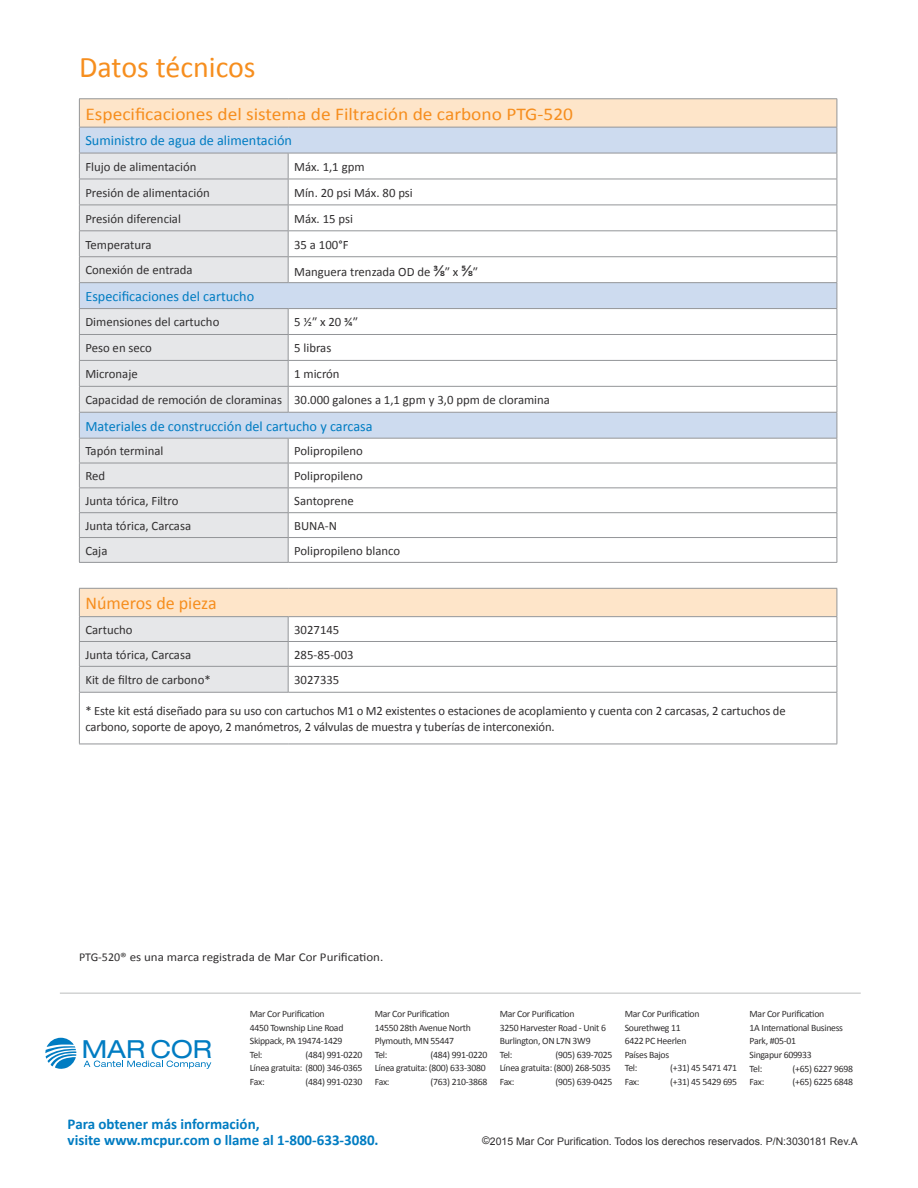
<style>
.page{position:relative;width:918px;height:1188px;background:#fff}
.page>*{position:absolute;margin:0;border:0;box-sizing:border-box;transform-origin:0 0}
.t1{font:30px "Calibri";color:#f68e1e}
.t2{font:expanded 24.9px "Helvetica Neue LT Std";color:#007cc2}
.t3{font:18px "Calibri";color:#f68e1e;scale:1.08 1}
.t4{font:18px "Calibri";color:#f68e1e}
.t5{font:700 15px/16.5px "Calibri";color:#007cc2}
.t6{font:14.25px "Calibri";color:#007cc2}
.t7{font:12.75px/26px "Calibri";color:#312f30;text-align:center}
.t8{font:12px "Calibri";color:#312f30}
.t9{font:10.5px "Arial";color:#312f30}
.t10{font:9.75px/13.5px "Calibri";letter-spacing:-.03em;color:#312f30}
.s1{font-size:16.5px}
</style>
<div class="page">
<svg style="left:80px;top:99px;width:757px;height:28px;background:#fbe3c7"></svg>
<div style="left:80px;top:128px;width:757px;height:25px;background:#cddbef"></div>
<svg style="left:79px;top:154px;width:758px;height:590px"></svg>
<hr style="left:79px;top:98px;width:209px;height:1px;background:#939598">
<hr style="left:288px;top:98px;width:549px;height:1px;background:#939598">
<hr style="left:79px;top:127px;width:209px;height:1px;background:#939598">
<hr style="left:288px;top:127px;width:549px;height:1px;background:#939598">
<hr style="left:79px;top:153px;width:209px;height:1px;background:#939598">
<hr style="left:288px;top:153px;width:549px;height:1px;background:#939598">
<hr style="left:79px;top:179px;width:209px;height:1px;background:#939598">
<hr style="left:288px;top:179px;width:549px;height:1px;background:#939598">
<hr style="left:79px;top:205px;width:209px;height:1px;background:#939598">
<hr style="left:288px;top:205px;width:549px;height:1px;background:#939598">
<hr style="left:79px;top:231px;width:209px;height:1px;background:#939598">
<hr style="left:288px;top:231px;width:549px;height:1px;background:#939598">
<hr style="left:79px;top:256px;width:209px;height:1px;background:#939598">
<hr style="left:288px;top:256px;width:549px;height:1px;background:#939598">
<svg style="left:288px;top:153px;width:1px;height:129px"></svg>
<hr style="left:79px;top:282px;width:209px;height:1px;background:#939598">
<hr style="left:288px;top:282px;width:549px;height:1px;background:#939598">
<hr style="left:79px;top:308px;width:209px;height:1px;background:#939598">
<hr style="left:288px;top:308px;width:549px;height:1px;background:#939598">
<hr style="left:79px;top:334px;width:209px;height:1px;background:#939598">
<hr style="left:288px;top:334px;width:549px;height:1px;background:#939598">
<hr style="left:79px;top:360px;width:209px;height:1px;background:#939598">
<hr style="left:288px;top:360px;width:549px;height:1px;background:#939598">
<hr style="left:79px;top:386px;width:209px;height:1px;background:#939598">
<hr style="left:288px;top:386px;width:549px;height:1px;background:#939598">
<svg style="left:288px;top:309px;width:1px;height:103px"></svg>
<hr style="left:79px;top:412px;width:209px;height:1px;background:#939598">
<hr style="left:288px;top:412px;width:549px;height:1px;background:#939598">
<hr style="left:79px;top:438px;width:209px;height:1px;background:#939598">
<hr style="left:288px;top:438px;width:549px;height:1px;background:#939598">
<hr style="left:79px;top:463px;width:209px;height:1px;background:#939598">
<hr style="left:288px;top:463px;width:549px;height:1px;background:#939598">
<hr style="left:79px;top:488px;width:209px;height:1px;background:#939598">
<hr style="left:288px;top:488px;width:549px;height:1px;background:#939598">
<hr style="left:79px;top:512px;width:209px;height:1px;background:#939598">
<hr style="left:288px;top:512px;width:549px;height:1px;background:#939598">
<hr style="left:79px;top:537px;width:209px;height:1px;background:#939598">
<svg style="left:79px;top:99px;width:1px;height:463px"></svg>
<hr style="left:288px;top:537px;width:549px;height:1px;background:#939598">
<svg style="left:288px;top:438px;width:1px;height:124px"></svg>
<svg style="left:837px;top:99px;width:1px;height:463px"></svg>
<hr style="left:79px;top:562px;width:209px;height:1px;background:#939598">
<hr style="left:288px;top:562px;width:549px;height:1px;background:#939598">
<hr style="left:79px;top:588px;width:209px;height:1px;background:#939598">
<hr style="left:288px;top:588px;width:549px;height:1px;background:#939598">
<hr style="left:79px;top:616px;width:209px;height:1px;background:#939598">
<hr style="left:288px;top:616px;width:549px;height:1px;background:#939598">
<hr style="left:79px;top:641px;width:209px;height:1px;background:#939598">
<hr style="left:288px;top:641px;width:549px;height:1px;background:#939598">
<hr style="left:79px;top:666px;width:209px;height:1px;background:#939598">
<svg style="left:79px;top:589px;width:1px;height:103px"></svg>
<hr style="left:288px;top:666px;width:549px;height:1px;background:#939598">
<svg style="left:288px;top:617px;width:1px;height:75px"></svg>
<svg style="left:837px;top:589px;width:1px;height:103px"></svg>
<hr style="left:79px;top:692px;width:209px;height:1px;background:#939598">
<hr style="left:79px;top:693px;width:1px;height:51px;background:#939598">
<hr style="left:288px;top:692px;width:549px;height:1px;background:#939598">
<hr style="left:837px;top:693px;width:1px;height:51px;background:#939598">
<hr style="left:79px;top:744px;width:209px;height:1px;background:#939598">
<hr style="left:288px;top:744px;width:549px;height:1px;background:#939598">
<svg style="left:45px;top:1038px;width:31px;height:31px"></svg>
<svg style="left:84px;top:1061px;width:127px;height:8px"></svg>
<hr style="left:60px;top:992px;width:801px;height:2px;background:#d2d3d3">
<h1 class="t1" style="left:79px;top:48px;width:178px">Datos técnicos</h1>
<h3 class="t3" style="left:85px;top:102px;width:453px">Especificaciones del sistema de Filtración de carbono PTG-520</h3>
<p class="t6" style="left:85px;top:132px;width:208px">Suministro de agua de alimentación</p>
<p class="t7" style="left:85px;top:154px;width:113px">Flujo de alimentación</p>
<p class="t7" style="left:294px;top:154px;width:72px">Máx. 1,1 gpm</p>
<p class="t7" style="left:85px;top:180px;width:126px">Presión de alimentación</p>
<p class="t7" style="left:294px;top:180px;width:120px">Mín. 20 psi Máx. 80 psi</p>
<p class="t7" style="left:85px;top:205px;width:97px">Presión diferencial</p>
<p class="t7" style="left:294px;top:205px;width:60px">Máx. 15 psi</p>
<p class="t7" style="left:85px;top:231px;width:68px">Temperatura</p>
<p class="t7" style="left:294px;top:231px;width:56px">35 a 100°F</p>
<p class="t7" style="left:85px;top:257px;width:109px">Conexión de entrada</p>
<p class="t7" style="left:294px;top:259px;width:185px">Manguera trenzada OD de <span class="s1">3/8</span>ʺ x <span class="s1">5/8</span>ʺ</p>
<p class="t6" style="left:85px;top:287px;width:170px">Especificaciones del cartucho</p>
<p class="t7" style="left:85px;top:309px;width:136px">Dimensiones del cartucho</p>
<p class="t7" style="left:294px;top:309px;width:65px">5 ½ʺ x 20 ¾ʺ</p>
<p class="t7" style="left:85px;top:335px;width:68px">Peso en seco</p>
<p class="t7" style="left:294px;top:335px;width:39px">5 libras</p>
<p class="t7" style="left:85px;top:361px;width:54px">Micronaje</p>
<p class="t7" style="left:85px;top:361px;width:466px">1 micrón<br>Capacidad de remoción de cloraminas 30.000 galones a 1,1 gpm y 3,0 ppm de cloramina</p>
<p class="t6" style="left:85px;top:417px;width:289px">Materiales de construcción del cartucho y carcasa</p>
<p class="t7" style="left:85px;top:438px;width:80px">Tapón terminal</p>
<p class="t7" style="left:294px;top:438px;width:70px">Polipropileno</p>
<p class="t7" style="left:85px;top:463px;width:21px">Red</p>
<p class="t7" style="left:294px;top:463px;width:70px">Polipropileno</p>
<p class="t7" style="left:85px;top:488px;width:95px">Junta tórica, Filtro</p>
<p class="t7" style="left:294px;top:488px;width:61px">Santoprene</p>
<p class="t7" style="left:85px;top:513px;width:107px">Junta tórica, Carcasa</p>
<p class="t7" style="left:294px;top:513px;width:44px">BUNA-N</p>
<p class="t7" style="left:85px;top:538px;width:24px">Caja</p>
<p class="t7" style="left:294px;top:538px;width:108px">Polipropileno blanco</p>
<h3 class="t4" style="left:85px;top:592px;width:133px">Números de pieza</h3>
<p class="t7" style="left:85px;top:617px;width:49px">Cartucho</p>
<p class="t7" style="left:294px;top:617px;width:47px">3027145</p>
<p class="t7" style="left:85px;top:642px;width:107px">Junta tórica, Carcasa</p>
<p class="t7" style="left:294px;top:642px;width:61px">285-85-003</p>
<p class="t7" style="left:85px;top:667px;width:127px">Kit de filtro de carbono*</p>
<p class="t7" style="left:294px;top:667px;width:47px">3027335</p>
<p class="t7" style="left:85px;top:703px;width:702px;line-height:15.3px;text-align:left">* Este kit está diseñado para su uso con cartuchos M1 o M2 existentes o estaciones de acoplamiento y cuenta con 2 carcasas, 2 cartuchos de carbono, soporte de apoyo, 2 manómetros, 2 válvulas de muestra y tuberías de interconexión.</p>
<p class="t8" style="left:79px;top:949px;width:306px">PTG-520® es una marca registrada de Mar Cor Purification.</p>
<h2 class="t2" style="left:82px;top:1034px;width:131px">MAR COR</h2>
<p class="t10" style="left:250px;top:1007px;width:95px">Mar Cor Purification<br>4450 Township Line Road<br>Skippack, PA 19474-1429<br>Tel:</p>
<p class="t10" style="left:250px;top:1048px;width:114px;text-align:justify;text-indent:56px">(484) 991-0220<br>Línea gratuita: (800) 346-0365<br>Fax:</p>
<p class="t10" style="left:306px;top:1075px;width:58px">(484) 991-0230</p>
<p class="t10" style="left:375px;top:1007px;width:98px">Mar Cor Purification<br>14550 28th Avenue North<br>Plymouth, MN 55447<br>Tel:</p>
<p class="t10" style="left:375px;top:1048px;width:114px;text-indent:56px">(484) 991-0220<br>Línea gratuita: (800) 633-3080<br>Fax:</p>
<p class="t10" style="left:431px;top:1075px;width:58px">(763) 210-3868</p>
<p class="t10" style="left:500px;top:1007px;width:108px">Mar Cor Purification<br>3250 Harvester Road - Unit 6<br>Burlington, ON L7N 3W9<br>Tel:</p>
<p class="t10" style="left:500px;top:1048px;width:114px;text-indent:56px">(905) 639-7025<br>Línea gratuita: (800) 268-5035<br>Fax:</p>
<p class="t10" style="left:556px;top:1075px;width:58px">(905) 639-0425</p>
<p class="t10" style="left:625px;top:1008px;width:76px">Mar Cor Purification<br>Sourethweg 11<br>6422 PC Heerlen<br>Países Bajos<br>Tel:</p>
<p class="t10" style="left:670px;top:1062px;width:69px">(+31) 45 5471 471</p>
<p class="t10" style="left:750px;top:1008px;width:95px">Mar Cor Purification<br>1A International Business<br>Park, #05-01<br>Singapur 609933<br>Tel:</p>
<p class="t10" style="left:793px;top:1062px;width:62px">(+65) 6227 9698</p>
<p class="t10" style="left:625px;top:1075px;width:16px">Fax:</p>
<p class="t10" style="left:670px;top:1075px;width:69px">(+31) 45 5429 695</p>
<p class="t10" style="left:750px;top:1075px;width:16px">Fax:</p>
<p class="t10" style="left:793px;top:1075px;width:62px">(+65) 6225 6848</p>
<p class="t5" style="left:68px;top:1116px;width:313px">Para obtener más información,<br>visite www.mcpur.com o llame al 1-800-633-3080.</p>
<p class="t9" style="left:482px;top:1135px;width:377px">©2015 Mar Cor Purification. Todos los derechos reservados. P/N:3030181 Rev.A</p>
</div>
